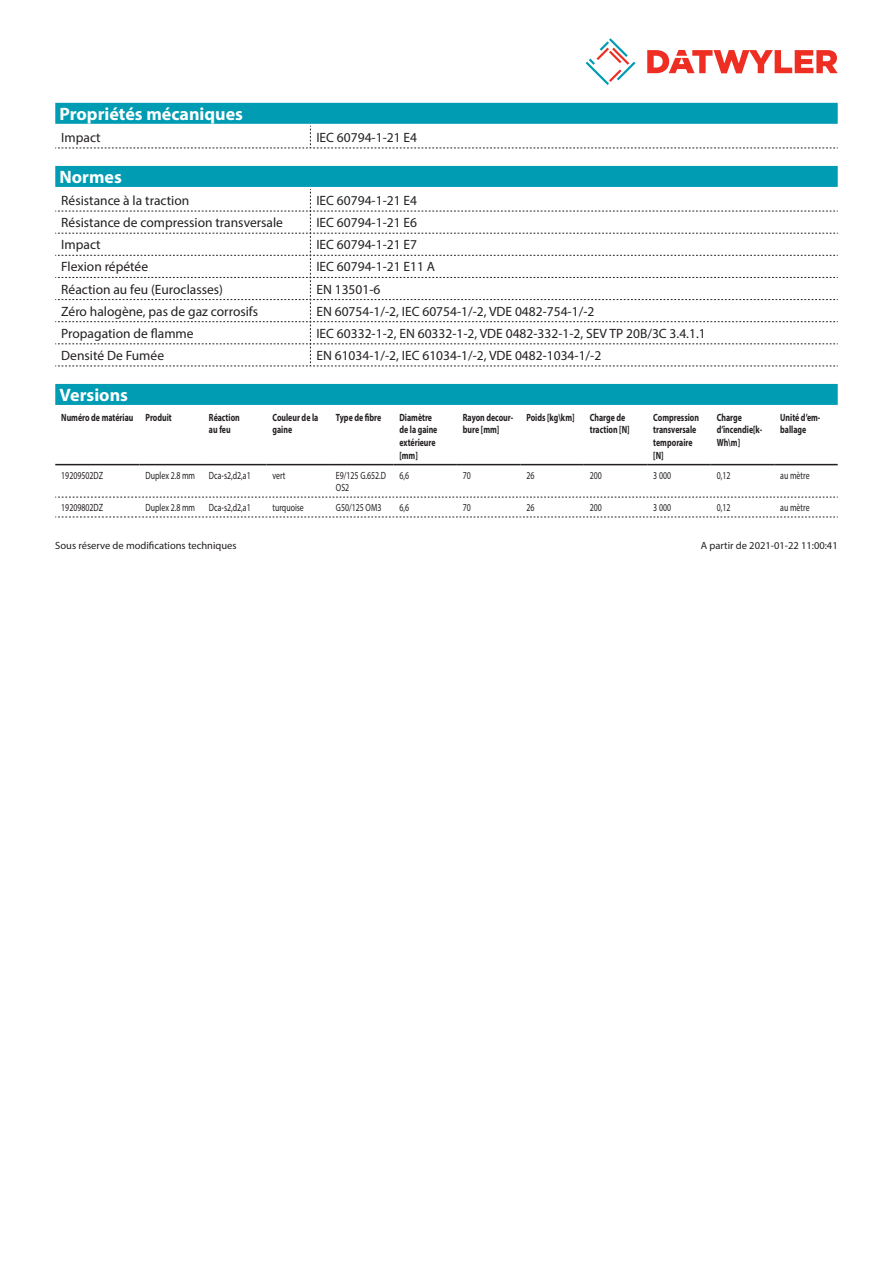
<style>
.page{position:relative;width:893px;height:1263px;background:#fff}
.page>*{position:absolute;margin:0;border:0;box-sizing:border-box;transform-origin:0 0}
.Standard_Head_Proper{font:700 18px "Myriad Pro";color:#fff}
.myriad_light_propert{font:13.5px "Myriad Pro";color:#231f20}
.myriadbold{font:700 10.5px/12.6px "Myriad Pro";color:#231f20;scale:.75 1}
.myriadlight{font:10.5px/12.6px "Myriad Pro";color:#231f20;scale:.75 1}
.Footnote{font:10.5px "Myriad Pro";color:#231f20}
</style>
<div class="page">
<svg style="left:586px;top:38px;width:49px;height:47px"></svg>
<svg style="left:647px;top:50px;width:191px;height:23px"></svg>
<div style="left:55px;top:166px;width:783px;height:21px;background:#009cb3"></div>
<svg style="left:55px;top:189px;width:783px;height:178px"></svg>
<div style="left:55px;top:103px;width:783px;height:21px;background:#009cb3"></div>
<svg style="left:55px;top:126px;width:783px;height:23px"></svg>
<div style="left:55px;top:384px;width:783px;height:21px;background:#009cb3"></div>
<hr style="left:55px;top:464px;width:85px;height:1px;background:#231f20">
<hr style="left:140px;top:464px;width:63px;height:1px;background:#231f20">
<hr style="left:203px;top:464px;width:63px;height:1px;background:#231f20">
<hr style="left:266px;top:464px;width:64px;height:1px;background:#231f20">
<hr style="left:330px;top:464px;width:63px;height:1px;background:#231f20">
<hr style="left:393px;top:464px;width:64px;height:1px;background:#231f20">
<hr style="left:457px;top:464px;width:63px;height:1px;background:#231f20">
<hr style="left:520px;top:464px;width:64px;height:1px;background:#231f20">
<hr style="left:584px;top:464px;width:63px;height:1px;background:#231f20">
<hr style="left:647px;top:464px;width:64px;height:1px;background:#231f20">
<hr style="left:711px;top:464px;width:63px;height:1px;background:#231f20">
<hr style="left:774px;top:464px;width:64px;height:1px;background:#231f20">
<svg style="left:55px;top:497px;width:783px;height:1px"></svg>
<svg style="left:55px;top:517px;width:783px;height:1px"></svg>
<p class="Standard_Head_Proper" style="left:60px;top:102px;width:185px">Propriétés mécaniques</p>
<p class="myriad_light_propert" style="left:61px;top:129px;width:41px">Impact</p>
<p class="myriad_light_propert" style="left:316px;top:129px;width:102px">IEC 60794-1-21 E4</p>
<p class="Standard_Head_Proper" style="left:60px;top:165px;width:64px">Normes</p>
<p class="myriad_light_propert" style="left:61px;top:192px;width:129px">Résistance à la traction</p>
<p class="myriad_light_propert" style="left:316px;top:192px;width:102px">IEC 60794-1-21 E4</p>
<p class="myriad_light_propert" style="left:61px;top:214px;width:223px">Résistance de compression transversale</p>
<p class="myriad_light_propert" style="left:316px;top:214px;width:102px">IEC 60794-1-21 E6</p>
<p class="myriad_light_propert" style="left:61px;top:236px;width:41px">Impact</p>
<p class="myriad_light_propert" style="left:316px;top:236px;width:102px">IEC 60794-1-21 E7</p>
<p class="myriad_light_propert" style="left:61px;top:259px;width:88px">Flexion répétée</p>
<p class="myriad_light_propert" style="left:316px;top:259px;width:120px">IEC 60794-1-21 E11 A</p>
<p class="myriad_light_propert" style="left:61px;top:281px;width:163px">Réaction au feu (Euroclasses)</p>
<p class="myriad_light_propert" style="left:316px;top:281px;width:66px">EN 13501-6</p>
<p class="myriad_light_propert" style="left:61px;top:303px;width:198px">Zéro halogène, pas de gaz corrosifs</p>
<p class="myriad_light_propert" style="left:316px;top:303px;width:279px">EN 60754-1/-2, IEC 60754-1/-2, VDE 0482-754-1/-2</p>
<p class="myriad_light_propert" style="left:61px;top:325px;width:134px">Propagation de flamme</p>
<p class="myriad_light_propert" style="left:316px;top:325px;width:391px">IEC 60332-1-2, EN 60332-1-2, VDE 0482-332-1-2, SEV TP 20B/3C 3.4.1.1</p>
<p class="myriad_light_propert" style="left:61px;top:347px;width:104px">Densité De Fumée</p>
<p class="myriad_light_propert" style="left:316px;top:347px;width:286px">EN 61034-1/-2, IEC 61034-1/-2, VDE 0482-1034-1/-2</p>
<p class="Standard_Head_Proper" style="left:60px;top:383px;width:70px">Versions</p>
<p class="myriadbold" style="left:61px;top:411px;width:98px">Numéro de matériau</p>
<p class="myriadbold" style="left:146px;top:411px;width:37px">Produit</p>
<p class="myriadbold" style="left:209px;top:411px;width:43px">Réaction au feu</p>
<p class="myriadbold" style="left:272px;top:411px;width:63px">Couleur de la gaine</p>
<p class="myriadbold" style="left:336px;top:411px;width:62px">Type de fibre</p>
<p class="myriadbold" style="left:399px;top:411px;width:52px">Diamètre de la gaine extérieure [mm]</p>
<p class="myriadbold" style="left:463px;top:411px;width:69px">Rayon decour&shy;bure [mm]</p>
<p class="myriadbold" style="left:526px;top:411px;width:66px">Poids [kg\km]</p>
<p class="myriadbold" style="left:590px;top:411px;width:55px">Charge de traction [N]</p>
<p class="myriadbold" style="left:653px;top:411px;width:63px">Compression transversale temporaire [N]</p>
<p class="myriadbold" style="left:717px;top:411px;width:62px">Charge d’incendie[k-<br>Wh\m]</p>
<p class="myriadbold" style="left:780px;top:411px;width:55px">Unité d’em&shy;ballage</p>
<p class="myriadlight" style="left:61px;top:468px;width:57px">19209502DZ</p>
<p class="myriadlight" style="left:146px;top:468px;width:68px">Duplex 2.8 mm</p>
<p class="myriadlight" style="left:209px;top:468px;width:57px">Dca-s2,d2,a1</p>
<p class="myriadlight" style="left:272px;top:468px;width:19px">vert</p>
<p class="myriadlight" style="left:336px;top:468px;width:68px">E9/125 G.652.D<br>OS2</p>
<p class="myriadlight" style="left:399px;top:468px;width:14px">6,6</p>
<p class="myriadlight" style="left:463px;top:468px;width:12px">70</p>
<p class="myriadlight" style="left:526px;top:468px;width:12px">26</p>
<p class="myriadlight" style="left:590px;top:468px;width:18px">200</p>
<p class="myriadlight" style="left:653px;top:468px;width:25px">3 000</p>
<p class="myriadlight" style="left:717px;top:468px;width:20px">0,12</p>
<p class="myriadlight" style="left:780px;top:468px;width:41px">au mètre</p>
<p class="myriadlight" style="left:61px;top:501px;width:57px">19209802DZ</p>
<p class="myriadlight" style="left:146px;top:501px;width:68px">Duplex 2.8 mm</p>
<p class="myriadlight" style="left:209px;top:501px;width:57px">Dca-s2,d2,a1</p>
<p class="myriadlight" style="left:272px;top:501px;width:43px">turquoise</p>
<p class="myriadlight" style="left:336px;top:501px;width:62px">G50/125 OM3</p>
<p class="myriadlight" style="left:399px;top:501px;width:14px">6,6</p>
<p class="myriadlight" style="left:463px;top:501px;width:12px">70</p>
<p class="myriadlight" style="left:526px;top:501px;width:12px">26</p>
<p class="myriadlight" style="left:590px;top:501px;width:18px">200</p>
<p class="myriadlight" style="left:653px;top:501px;width:25px">3 000</p>
<p class="myriadlight" style="left:717px;top:501px;width:20px">0,12</p>
<p class="myriadlight" style="left:780px;top:501px;width:41px">au mètre</p>
<p class="Footnote" style="left:55px;top:539px;width:183px">Sous réserve de modifications techniques</p>
<p class="Footnote" style="left:701px;top:539px;width:138px">A partir de 2021-01-22 11:00:41</p>
</div>
